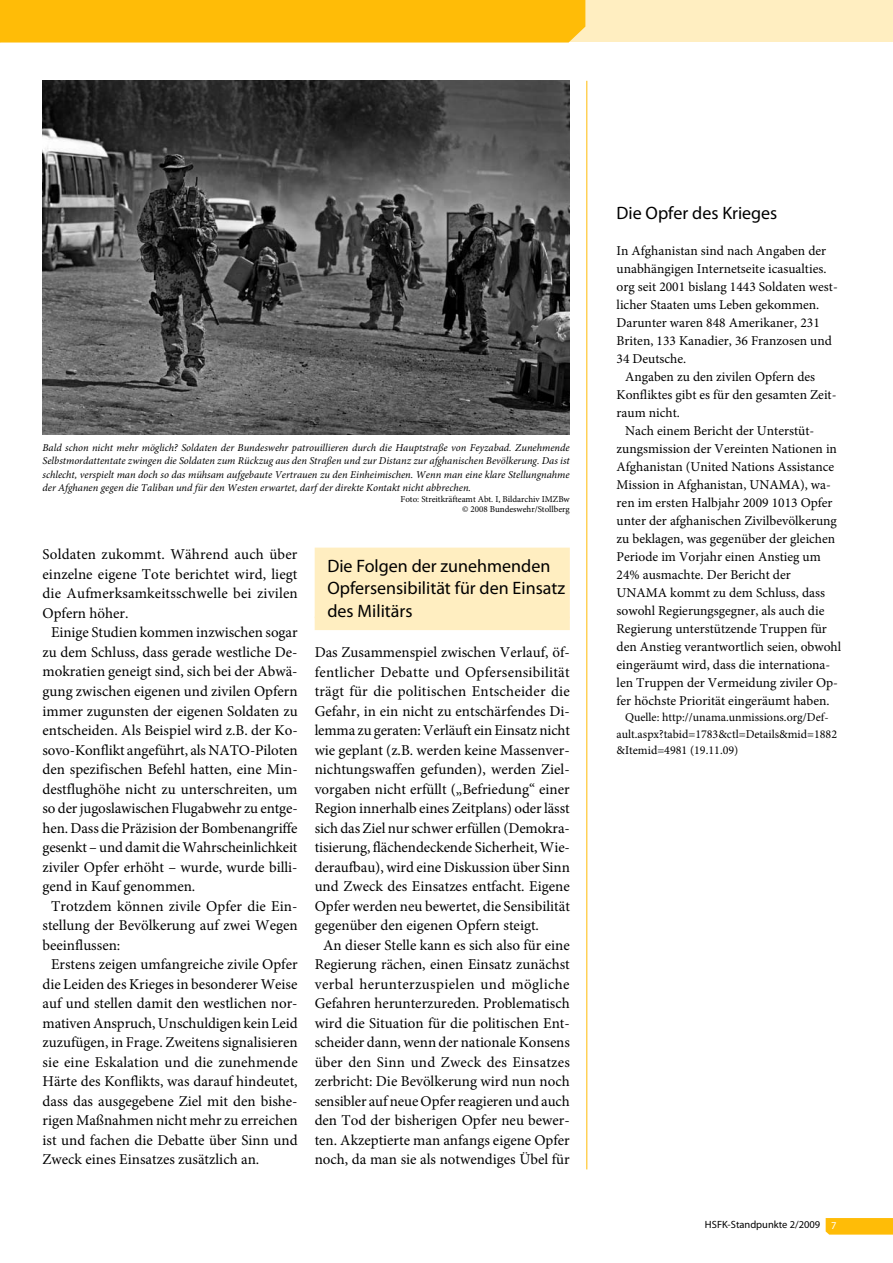
<style>
.page{position:relative;width:893px;height:1263px;background:#fff}
.page>*{position:absolute;margin:0;border:0;box-sizing:border-box;transform-origin:0 0}
.t1{font:18px/22.5px "Myriad Pro";color:#000}
.t2{font:15px "Minion Pro";color:#000}
.t3{font:15px "Minion Pro";letter-spacing:.02em;color:#000}
.t4{font:15px "Minion Pro";letter-spacing:.025em;color:#000}
.t5{font:13.5px "Minion Pro";color:#000}
.t6{font:12px/16.5px "Minion Pro";color:#000}
.t7{font:italic 10.5px/13.5px "Minion Pro";color:#000;text-align:justify}
.t8{font:10.5px "Myriad Pro";color:#000}
.t9{font:9px/10.5px "Minion Pro";color:#000;text-align:right}
.s1{color:#fff}
</style>
<div class="page">
<svg style="left:826px;top:1218px;width:67px;height:16px"></svg>
<div style="left:529px;top:0;width:364px;height:42px;background:#ffeec1"></div>
<div style="left:0;top:0;width:585px;height:43px;background:#ffbc07"></div>
<hr style="left:586px;top:81px;width:1px;height:1088px;background:#ffbc07">
<div style="left:315px;top:548px;width:255px;height:82px;background:#ffeec1"></div>
<img style="left:42px;top:81px;width:528px;height:354px">
<p class="t7" style="left:43px;top:441px;width:529px">Bald schon nicht mehr möglich? Soldaten der Bundeswehr patrouillieren durch die Hauptstraße von Feyzabad. Zunehmende Selbstmordattentate zwingen die Soldaten zum Rückzug aus den Straßen und zur Distanz zur afghanischen Bevölkerung. Das ist schlecht, verspielt man doch so das mühsam aufgebaute Vertrauen zu den Einheimischen. Wenn man eine klare Stellungnahme der Afghanen gegen die Taliban und für den Westen erwartet, darf der direkte Kontakt nicht abbrechen.</p>
<p class="t9" style="left:401px;top:494px;width:171px">Foto: Streitkräfteamt Abt. I, Bildarchiv IMZBw © 2008 Bundeswehr/Stollberg</p>
<p class="t2" style="left:43px;top:545px;width:256px">Soldaten zukommt. Während auch über</p>
<p class="t2" style="left:43px;top:564px;width:256px">einzelne eigene Tote berichtet wird, liegt</p>
<p class="t2" style="left:43px;top:584px;width:257px">die Aufmerksamkeitsschwelle bei zivilen</p>
<p class="t2" style="left:43px;top:603px;width:88px">Opfern höher.</p>
<p class="t2" style="left:51px;top:623px;width:248px">Einige Studien kommen inzwischen sogar</p>
<p class="t2" style="left:43px;top:642px;width:257px">zu dem Schluss, dass gerade westliche De-</p>
<p class="t2" style="left:43px;top:662px;width:257px">mokratien geneigt sind, sich bei der Abwä-</p>
<p class="t2" style="left:43px;top:681px;width:257px">gung zwischen eigenen und zivilen Opfern</p>
<p class="t2" style="left:43px;top:701px;width:257px">immer zugunsten der eigenen Soldaten zu</p>
<p class="t2" style="left:43px;top:720px;width:257px">entscheiden. Als Beispiel wird z.B. der Ko-</p>
<p class="t2" style="left:43px;top:740px;width:257px">sovo-Konflikt angeführt, als NATO-Piloten</p>
<p class="t2" style="left:43px;top:759px;width:257px">den spezifischen Befehl hatten, eine Min-</p>
<p class="t2" style="left:43px;top:779px;width:256px">destflughöhe nicht zu unterschreiten, um</p>
<p class="t2" style="left:43px;top:798px;width:257px">so der jugoslawischen Flugabwehr zu entge-</p>
<p class="t2" style="left:43px;top:818px;width:257px">hen. Dass die Präzision der Bombenangriffe</p>
<p class="t2" style="left:43px;top:837px;width:256px">gesenkt – und damit die Wahrscheinlichkeit</p>
<p class="t2" style="left:43px;top:857px;width:257px">ziviler Opfer erhöht – wurde, wurde billi-</p>
<p class="t2" style="left:43px;top:876px;width:154px">gend in Kauf genommen.</p>
<p class="t2" style="left:51px;top:896px;width:248px">Trotzdem können zivile Opfer die Ein-</p>
<p class="t2" style="left:43px;top:915px;width:257px">stellung der Bevölkerung auf zwei Wegen</p>
<p class="t2" style="left:43px;top:935px;width:79px">beeinflussen:</p>
<p class="t2" style="left:51px;top:954px;width:248px">Erstens zeigen umfangreiche zivile Opfer</p>
<p class="t2" style="left:43px;top:974px;width:256px">die Leiden des Krieges in besonderer Weise</p>
<p class="t2" style="left:43px;top:993px;width:257px">auf und stellen damit den westlichen nor-</p>
<p class="t2" style="left:43px;top:1013px;width:257px">mativen Anspruch, Unschuldigen kein Leid</p>
<p class="t2" style="left:43px;top:1032px;width:257px">zuzufügen, in Frage. Zweitens signalisieren</p>
<p class="t2" style="left:43px;top:1052px;width:257px">sie eine Eskalation und die zunehmende</p>
<p class="t2" style="left:43px;top:1071px;width:257px">Härte des Konflikts, was darauf hindeutet,</p>
<p class="t2" style="left:43px;top:1091px;width:257px">dass das ausgegebene Ziel mit den bishe-</p>
<p class="t2" style="left:43px;top:1110px;width:257px">rigen Maßnahmen nicht mehr zu erreichen</p>
<p class="t2" style="left:43px;top:1130px;width:257px">ist und fachen die Debatte über Sinn und</p>
<p class="t2" style="left:43px;top:1149px;width:218px">Zweck eines Einsatzes zusätzlich an.</p>
<p class="t1" style="left:327px;top:554px;width:239px">Die Folgen der zunehmenden<br>Opfersensibilität für den Einsatz des Militärs</p>
<p class="t2" style="left:315px;top:642px;width:257px">Das Zusammenspiel zwischen Verlauf, öf-</p>
<p class="t3" style="left:315px;top:662px;width:257px">fentlicher Debatte und Opfersensibilität</p>
<p class="t2" style="left:315px;top:681px;width:257px">trägt für die politischen Entscheider die</p>
<p class="t2" style="left:315px;top:701px;width:257px">Gefahr, in ein nicht zu entschärfendes Di-</p>
<p class="t2" style="left:315px;top:720px;width:257px">lemma zu geraten: Verläuft ein Einsatz nicht</p>
<p class="t2" style="left:315px;top:740px;width:257px">wie geplant (z.B. werden keine Massenver-</p>
<p class="t2" style="left:315px;top:759px;width:257px">nichtungswaffen gefunden), werden Ziel-</p>
<p class="t2" style="left:315px;top:779px;width:257px">vorgaben nicht erfüllt („Befriedung“ einer</p>
<p class="t2" style="left:315px;top:798px;width:256px">Region innerhalb eines Zeitplans) oder lässt</p>
<p class="t2" style="left:315px;top:818px;width:257px">sich das Ziel nur schwer erfüllen (Demokra-</p>
<p class="t2" style="left:315px;top:837px;width:257px">tisierung, flächendeckende Sicherheit, Wie-</p>
<p class="t2" style="left:315px;top:857px;width:257px">deraufbau), wird eine Diskussion über Sinn</p>
<p class="t2" style="left:315px;top:876px;width:257px">und Zweck des Einsatzes entfacht. Eigene</p>
<p class="t2" style="left:315px;top:896px;width:257px">Opfer werden neu bewertet, die Sensibilität</p>
<p class="t2" style="left:315px;top:915px;width:226px">gegenüber den eigenen Opfern steigt.</p>
<p class="t2" style="left:323px;top:935px;width:248px">An dieser Stelle kann es sich also für eine</p>
<p class="t2" style="left:315px;top:954px;width:257px">Regierung rächen, einen Einsatz zunächst</p>
<p class="t4" style="left:315px;top:974px;width:256px">verbal herunterzuspielen und mögliche</p>
<p class="t2" style="left:315px;top:993px;width:257px">Gefahren herunterzureden. Problematisch</p>
<p class="t2" style="left:315px;top:1013px;width:257px">wird die Situation für die politischen Ent-</p>
<p class="t2" style="left:315px;top:1032px;width:257px">scheider dann, wenn der nationale Konsens</p>
<p class="t2" style="left:315px;top:1052px;width:257px">über den Sinn und Zweck des Einsatzes</p>
<p class="t2" style="left:315px;top:1071px;width:257px">zerbricht: Die Bevölkerung wird nun noch</p>
<p class="t2" style="left:315px;top:1091px;width:257px">sensibler auf neue Opfer reagieren und auch</p>
<p class="t2" style="left:315px;top:1110px;width:257px">den Tod der bisherigen Opfer neu bewer-</p>
<p class="t2" style="left:315px;top:1130px;width:257px">ten. Akzeptierte man anfangs eigene Opfer</p>
<p class="t2" style="left:315px;top:1149px;width:257px">noch, da man sie als notwendiges Übel für</p>
<p class="t1" style="left:617px;top:201px;width:162px">Die Opfer des Krieges</p>
<p class="t5" style="left:617px;top:241px;width:211px">In Afghanistan sind nach Angaben der</p>
<p class="t5" style="left:617px;top:259px;width:211px">unabhängigen Internetseite icasualties.</p>
<p class="t5" style="left:617px;top:277px;width:223px">org seit 2001 bislang 1443 Soldaten west-</p>
<p class="t5" style="left:617px;top:295px;width:204px">licher Staaten ums Leben gekommen.</p>
<p class="t5" style="left:617px;top:313px;width:205px">Darunter waren 848 Amerikaner, 231</p>
<p class="t5" style="left:617px;top:331px;width:217px">Briten, 133 Kanadier, 36 Franzosen und</p>
<p class="t5" style="left:617px;top:349px;width:71px">34 Deutsche.</p>
<p class="t5" style="left:625px;top:367px;width:192px">Angaben zu den zivilen Opfern des</p>
<p class="t5" style="left:617px;top:385px;width:221px">Konfliktes gibt es für den gesamten Zeit-</p>
<p class="t5" style="left:617px;top:403px;width:65px">raum nicht.</p>
<p class="t5" style="left:625px;top:421px;width:191px">Nach einem Bericht der Unterstüt-</p>
<p class="t5" style="left:617px;top:439px;width:222px">zungsmission der Vereinten Nationen in</p>
<p class="t5" style="left:617px;top:457px;width:219px">Afghanistan (United Nations Assistance</p>
<p class="t5" style="left:617px;top:475px;width:216px">Mission in Afghanistan, UNAMA), wa-</p>
<p class="t5" style="left:617px;top:493px;width:218px">ren im ersten Halbjahr 2009 1013 Opfer</p>
<p class="t5" style="left:617px;top:511px;width:222px">unter der afghanischen Zivilbevölkerung</p>
<p class="t5" style="left:617px;top:529px;width:220px">zu beklagen, was gegenüber der gleichen</p>
<p class="t5" style="left:617px;top:547px;width:206px">Periode im Vorjahr einen Anstieg um</p>
<p class="t5" style="left:617px;top:565px;width:176px">24% ausmachte. Der Bericht der</p>
<p class="t5" style="left:617px;top:583px;width:210px">UNAMA kommt zu dem Schluss, dass</p>
<p class="t5" style="left:617px;top:601px;width:209px">sowohl Regierungsgegner, als auch die</p>
<p class="t5" style="left:617px;top:619px;width:212px">Regierung unterstützende Truppen für</p>
<p class="t5" style="left:617px;top:637px;width:226px">den Anstieg verantwortlich seien, obwohl</p>
<p class="t5" style="left:617px;top:655px;width:215px">eingeräumt wird, dass die internationa-</p>
<p class="t5" style="left:617px;top:673px;width:223px">len Truppen der Vermeidung ziviler Op-</p>
<p class="t5" style="left:617px;top:691px;width:214px">fer höchste Priorität eingeräumt haben.</p>
<p class="t6" style="left:617px;top:709px;width:222px;text-indent:9px">Quelle: http://unama.unmissions.org/Def&shy;ault.aspx?tabid=1783&amp;ctl=Details&amp;mid=1882 &amp;Itemid=4981 (19.11.09)</p>
<p class="t8" style="left:705px;top:1218px;width:133px">HSFK-Standpunkte 2/2009 <span class="s1">7</span></p>
</div>
